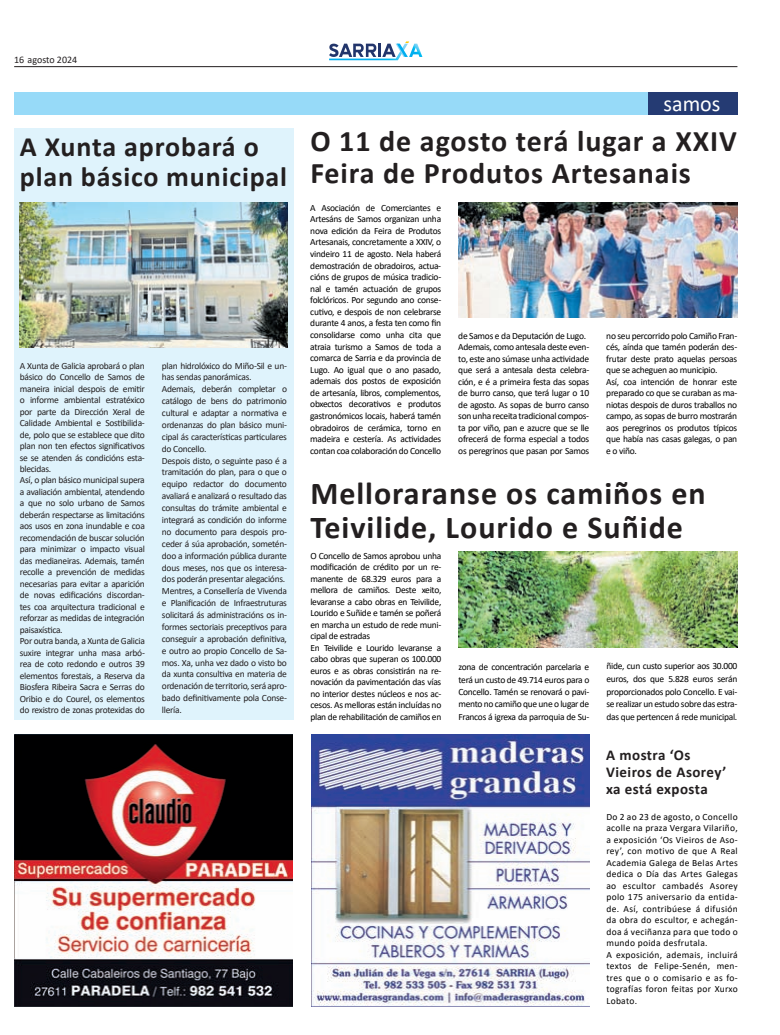
<style>
.page{position:relative;width:780px;height:1035px;background:#fff}
.page>*{position:absolute;margin:0;border:0;box-sizing:border-box;transform-origin:0 0}
.t1{font:700 32px/34px "Calibri";letter-spacing:.03em;color:#231f20}
.t2{font:700 30px/32px "Calibri";letter-spacing:.03em;color:#231f20}
.t3{font:700 28px/30px "Calibri";letter-spacing:.03em;color:#231f20}
.t4{font:22px "Calibri";color:#fff}
.t5{font:700 15px/17px "Calibri";letter-spacing:.03em;color:#231f20}
.t6{font:10px "Calibri";color:#231f20}
.t7{font:9.5px/11.5px "Calibri";letter-spacing:-.03em;color:#000;text-align:justify}
.t8{font:9.5px/11.5px "Calibri";letter-spacing:-.03em;color:#231f20}
.t9{font:9.5px/11.5px "Calibri";letter-spacing:.03em;color:#000}
</style>
<div class="page">
<hr style="left:14px;top:66px;width:723px;height:1px;background:#231f20">
<svg style="left:329px;top:41px;width:93px;height:19px"></svg>
<div style="left:14px;top:128px;width:279px;height:592px;background:#dff3fc"></div>
<div style="left:14px;top:92px;width:723px;height:22px;background:#97daf8"></div>
<div style="left:648px;top:92px;width:89px;height:22px;background:#253b73"></div>
<img style="left:458px;top:203px;width:279px;height:114px">
<img style="left:14px;top:734px;width:278px;height:272px">
<img style="left:20px;top:203px;width:267px;height:144px">
<img style="left:458px;top:552px;width:279px;height:96px">
<img style="left:311px;top:734px;width:278px;height:272px">
<p class="t6" style="left:14px;top:53px;width:65px">16 agosto 2024</p>
<h3 class="t3" style="left:20px;top:131px;width:269px">A Xunta aprobará o plan básico municipal</h3>
<p class="t8" style="left:20px;top:359px;width:126px">A Xunta de Galicia aprobará o plan básico do Concello de Samos de maneira inicial despois de emitir o informe ambiental estratéxico por parte da Dirección Xeral de<br>Calidade Ambiental e Sostibilida&shy;de, polo que se establece que dito plan non ten efectos significativos se se atenden ás condicións esta&shy;blecidas.<br>Así, o plan básico municipal supera a avaliación ambiental, atendendo a que no solo urbano de Samos deberán respectarse as limitacións aos usos en zona inundable e coa recomendación de buscar solución para minimizar o impacto visual das medianeiras. Ademais, tamén recolle a prevención de medidas necesarias para evitar a aparición de novas edificacións discordan&shy;tes coa arquitectura tradicional e reforzar as medidas de integración paisaxística.<br>Por outra banda, a Xunta de Galicia suxire integrar unha masa arbó&shy;rea de coto redondo e outros 39 elementos forestais, a Reserva da<br>Biosfera Ribeira Sacra e Serras do<br>Oribio e do Courel, os elementos do rexistro de zonas protexidas do</p>
<p class="t8" style="left:162px;top:359px;width:126px;line-height:11.9px">plan hidrolóxico do Miño-Sil e un&shy;has sendas panorámicas.<br>Ademais, deberán completar o catálogo de bens do patrimonio cultural e adaptar a normativa e ordenanzas do plan básico muni&shy;cipal ás características particulares do Concello.<br>Despois disto, o seguinte paso é a tramitación do plan, para o que o equipo redactor do documento avaliará e analizará o resultado das consultas do trámite ambiental e integrará as condición do informe no documento para despois pro&shy;ceder á súa aprobación, sometén&shy;doo a información pública durante dous meses, nos que os interesa&shy;dos poderán presentar alegacións.<br>Mentres, a Consellería de Vivenda e Planificación de Infraestruturas solicitará ás administracións os in&shy;formes sectoriais preceptivos para conseguir a aprobación definitiva, e outro ao propio Concello de Sa&shy;mos. Xa, unha vez dado o visto bo da xunta consultiva en materia de ordenación de territorio, será apro&shy;bado definitivamente pola Conse&shy;llería.</p>
<h3 class="t4" style="left:663px;top:89px;width:58px">samos</h3>
<h2 class="t2" style="left:310px;top:125px;width:428px">O 11 de agosto terá lugar a XXIV<br>Feira de Produtos Artesanais</h2>
<p class="t7" style="left:310px;top:201px;width:132px">A Asociación de Comerciantes e Artesáns de Samos organizan unha nova edición da Feira de Produtos Artesanais, concretamente a XXIV, o vindeiro 11 de agosto. Nela haberá demostración de obradoiros, actua&shy;cións de grupos de música tradicio&shy;nal e tamén actuación de grupos folclóricos. Por segundo ano conse&shy;cutivo, e despois de non celebrarse durante 4 anos, a festa ten como fin consolidarse como unha cita que atraia turismo a Samos de toda a comarca de Sarria e da provincia de Lugo. Ao igual que o ano pasado, ademais dos postos de exposición de artesanía, libros, complementos, obxectos decorativos e produtos gastronómicos locais, haberá tamén obradoiros de cerámica, torno en madeira e cestería. As actividades contan coa colaboración do Concello</p>
<p class="t7" style="left:458px;top:330px;width:132px;text-align:left">de Samos e da Deputación de Lugo.<br>Ademais, como antesala deste even&shy;to, este ano súmase unha actividade que será a antesala desta celebra&shy;ción, e é a primeira festa das sopas de burro canso, que terá lugar o 10 de agosto. As sopas de burro canso son unha receita tradicional compos&shy;ta por viño, pan e azucre que se lle ofrecerá de forma especial a todos os peregrinos que pasan por Samos</p>
<p class="t7" style="left:606px;top:330px;width:132px;text-align:left">no seu percorrido polo Camiño Fran&shy;cés, aínda que tamén poderán des&shy;frutar deste prato aquelas persoas que se acheguen ao municipio.<br>Así, coa intención de honrar este preparado co que se curaban as ma&shy;niotas despois de duros traballos no campo, as sopas de burro mostrarán aos peregrinos os produtos típicos que había nas casas galegas, o pan e o viño.</p>
<h1 class="t1" style="left:310px;top:475px;width:397px">Melloraranse os camiños en<br>Teivilide, Lourido e Suñide</h1>
<p class="t7" style="left:310px;top:550px;width:132px;text-align:left">O Concello de Samos aprobou unha modificación de crédito por un re&shy;manente de 68.329 euros para a mellora de camiños. Deste xeito, levaranse a cabo obras en Teivilide,<br>Lourido e Suñide e tamén se poñerá en marcha un estudo de rede muni&shy;cipal de estradas<br>En Teivilide e Lourido levaranse a cabo obras que superan os 100.000 euros e as obras consistirán na re&shy;novación da pavimentación das vías no interior destes núcleos e nos ac&shy;cesos. As melloras están incluídas no plan de rehabilitación de camiños en</p>
<p class="t7" style="left:458px;top:660px;width:132px;line-height:12.5px">zona de concentración parcelaria e terá un custo de 49.714 euros para o Concello. Tamén se renovará o pavi&shy;mento no camiño que une o lugar de Francos á igrexa da parroquia de Su-</p>
<p class="t7" style="left:606px;top:659px;width:132px;line-height:12.7px">ñide, cun custo superior aos 30.000 euros, dos que 5.828 euros serán proporcionados polo Concello. E vai&shy;se realizar un estudo sobre das estra&shy;das que pertencen á rede municipal.</p>
<h3 class="t5" style="left:606px;top:746px;width:122px">A mostra ‘Os<br>Vieiros de Asorey’ xa está exposta</h3>
<p class="t9" style="left:606px;top:810px;width:133px">Do 2 ao 23 de agosto, o Concello acolle na praza Vergara Vilariño, a exposición ‘Os Vieiros de Aso&shy;rey’, con motivo de que A Real<br>Academia Galega de Belas Artes dedica o Día das Artes Galegas ao escultor cambadés Asorey polo 175 aniversario da entida&shy;de. Así, contribúese á difusión da obra do escultor, e achegán&shy;doa á veciñanza para que todo o mundo poida desfrutala.<br>A exposición, ademais, incluirá textos de Felipe-Senén, men&shy;tres que o o comisario e as fo&shy;tografías foron feitas por Xurxo<br>Lobato.</p>
</div>
